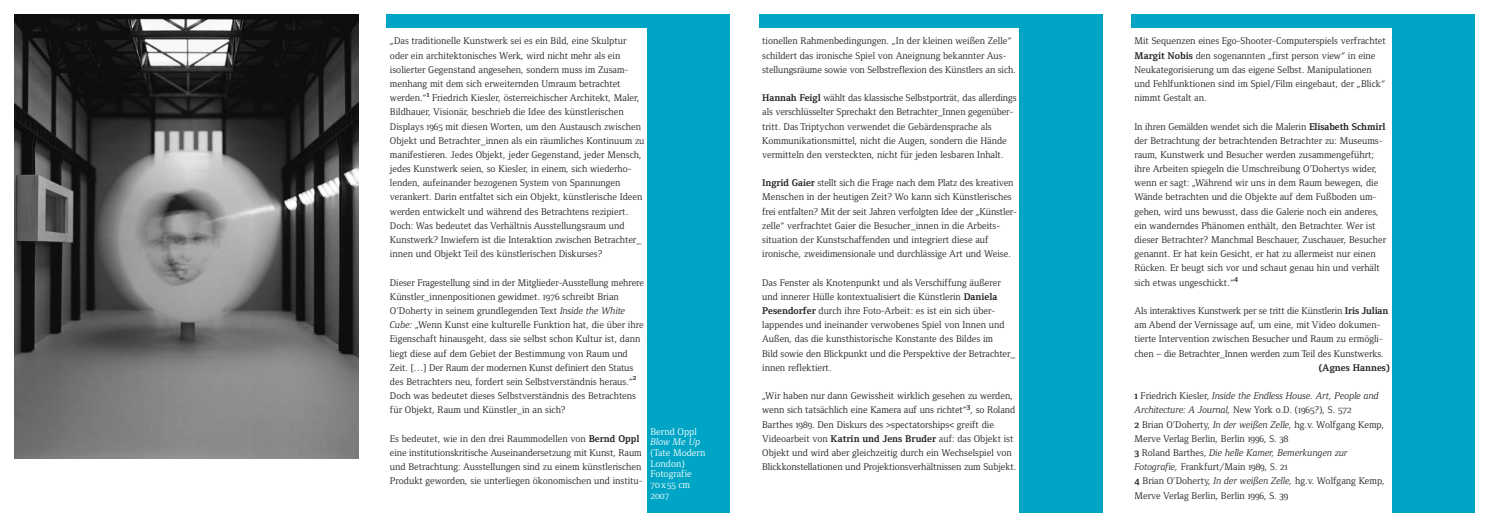
<style>
.page{position:relative;width:1489px;height:527px;background:#fff}
.page>*{position:absolute;margin:0;border:0;box-sizing:border-box;transform-origin:0 0}
.t1{font:10px/14.1px "Foundry Form Serif Book OSF";color:#231f20}
.t2{font:10px "Foundry Form Serif Italic OSF";color:#231f20}
.t3{font:10px/10.6px "Foundry Form Serif Book OSF";color:#fff}
.t4{font:700 10px "Foundry Form Serif";color:#231f20}
.t5{font:10px "Foundry Form Serif Italic OSF";color:#fff}
.t6{font:7.5px "Foundry Form Serif Bold OSF";color:#231f20}
.s1{font-family:"Foundry Form Serif Italic OSF"}
.s2{font-family:"Foundry Form Serif Bold OSF"}
.s3{font-family:"Foundry Form Serif"}
.s4{font-family:"Foundry Form Serif Book OSF"}
</style>
<div class="page">
<div style="left:386px;top:14px;width:344px;height:498px;background:#00a5c6"></div>
<div style="left:372px;top:28px;width:275px;height:496px;background:#fff"></div>
<div style="left:1130px;top:14px;width:344px;height:498px;background:#00a5c6"></div>
<div style="left:1116px;top:28px;width:275px;height:496px;background:#fff"></div>
<div style="left:758px;top:14px;width:344px;height:498px;background:#00a5c6"></div>
<div style="left:744px;top:28px;width:275px;height:496px;background:#fff"></div>
<img style="left:14px;top:14px;width:344px;height:444px">
<p class="t1" style="left:390px;top:34px;width:240px">„Das traditionelle Kunstwerk sei es ein Bild, eine Skulptur oder ein architektonisches Werk, wird nicht mehr als ein isolierter Gegenstand angesehen, sondern muss im Zusam&shy;menhang mit dem sich erweiternden Umraum betrachtet werden.“</p>
<p class="t6" style="left:427px;top:89px;width:4px">1</p>
<p class="t1" style="left:390px;top:90px;width:256px;text-indent:42px">Friedrich Kiesler, österreichischer Architekt, Maler, Bildhauer, Visionär, beschrieb die Idee des künstlerischen Displays 1965 mit diesen Worten, um den Austausch zwischen Objekt und Betrachter_innen als ein räumliches Kontinuum zu manifestieren. Jedes Objekt, jeder Gegenstand, jeder Mensch, jedes Kunstwerk seien, so Kiesler, in einem, sich wiederho&shy;lenden, aufeinander bezogenen System von Spannungen verankert. Darin entfaltet sich ein Objekt, künstlerische Ideen werden entwickelt und während des Betrachtens rezipiert.<br>Doch: Was bedeutet das Verhältnis Ausstellungsraum und Kunstwerk? Inwiefern ist die Interaktion zwischen Betrachter_ innen und Objekt Teil des künstlerischen Diskurses?</p>
<p class="t1" style="left:390px;top:275px;width:256px">Dieser Fragestellung sind in der Mitglieder-Ausstellung mehrere Künstler_innenpositionen gewidmet. 1976 schreibt Brian O’Doherty in seinem grundlegenden Text <span class="s1">Inside the White Cube:</span> „Wenn Kunst eine kulturelle Funktion hat, die über ihre Eigenschaft hinausgeht, dass sie selbst schon Kultur ist, dann liegt diese auf dem Gebiet der Bestimmung von Raum und Zeit. […] Der Raum der modernen Kunst definiert den Status des Betrachters neu, fordert sein Selbstverständnis heraus.“</p>
<p class="t6" style="left:633px;top:373px;width:5px">2</p>
<p class="t1" style="left:390px;top:388px;width:247px">Doch was bedeutet dieses Selbstverständnis des Betrachtens für Objekt, Raum und Künstler_in an sich?</p>
<p class="t1" style="left:390px;top:431px;width:254px">Es bedeutet, wie in den drei Raummodellen von <span class="s2">Bernd Oppl </span>eine institutionskritische Auseinandersetzung mit Kunst, Raum und Betrachtung: Ausstellungen sind zu einem künstlerischen Produkt geworden, sie unterliegen ökonomischen und institu-</p>
<p class="t3" style="left:650px;top:425px;width:48px">Bernd Oppl</p>
<p class="t5" style="left:650px;top:435px;width:51px">Blow Me Up</p>
<p class="t3" style="left:650px;top:447px;width:56px">(Tate Modern<br>London)<br>Fotografie<br>70x55 cm<br>2007</p>
<p class="t1" style="left:762px;top:34px;width:255px">tionellen Rahmenbedingungen. „In der kleinen weißen Zelle“ schildert das ironische Spiel von Aneignung bekannter Aus&shy;stellungsräume sowie von Selbstreflexion des Künstlers an sich.</p>
<p class="t1" style="left:762px;top:90px;width:256px"><span class="s2">Hannah Feigl</span> wählt das klassische Selbstporträt, das allerdings als verschlüsselter Sprechakt den Betrachter_Innen gegenüber&shy;tritt. Das Triptychon verwendet die Gebärdensprache als Kommunikationsmittel, nicht die Augen, sondern die Hände vermitteln den versteckten, nicht für jeden lesbaren Inhalt.</p>
<p class="t1" style="left:762px;top:175px;width:256px"><span class="s2">Ingrid Gaier</span> stellt sich die Frage nach dem Platz des kreativen Menschen in der heutigen Zeit? Wo kann sich Künstlerisches frei entfalten? Mit der seit Jahren verfolgten Idee der „Künstler&shy;zelle“ verfrachtet Gaier die Besucher_innen in die Arbeits&shy;situation der Kunstschaffenden und integriert diese auf ironische, zweidimensionale und durchlässige Art und Weise.</p>
<p class="t1" style="left:762px;top:275px;width:255px">Das Fenster als Knotenpunkt und als Verschiffung äußerer und innerer Hülle kontextualisiert die Künstlerin <span class="s2">Daniela Pesendorfer</span> durch ihre Foto-Arbeit: es ist ein sich über&shy;lappendes und ineinander verwobenes Spiel von Innen und Außen, das die kunsthistorische Konstante des Bildes im<br>Bild sowie den Blickpunkt und die Perspektive der Betrachter_ innen reflektiert.</p>
<p class="t1" style="left:762px;top:388px;width:254px">„Wir haben nur dann Gewissheit wirklich gesehen zu werden, wenn sich tatsächlich eine Kamera auf uns richtet“ , so Roland</p>
<p class="t6" style="left:966px;top:401px;width:5px">3</p>
<p class="t1" style="left:762px;top:416px;width:256px">Barthes 1989. Den Diskurs des &gt;spectatorships&lt; greift die Videoarbeit von <span class="s2">Katrin und Jens Bruder</span> auf: das Objekt ist Objekt und wird aber gleichzeitig durch ein Wechselspiel von Blickkonstellationen und Projektionsverhältnissen zum Subjekt.</p>
<p class="t1" style="left:1134px;top:34px;width:253px">Mit Sequenzen eines Ego-Shooter-Computerspiels verfrachtet <span class="s2">Margit Nobis</span> den sogenannten „first person view“ in eine Neukategorisierung um das eigene Selbst. Manipulationen und Fehlfunktionen sind im Spiel/Film eingebaut, der „Blick“ nimmt Gestalt an.</p>
<p class="t1" style="left:1134px;top:119px;width:253px">In ihren Gemälden wendet sich die <span class="s3">Malerin</span> <span class="s2">Elisabeth Schmirl </span>der Betrachtung der betrachtenden Betrachter zu: Museums&shy;raum, Kunstwerk und Besucher werden zusammengeführt; ihre Arbeiten spiegeln die Umschreibung O’Dohertys wider, wenn er sagt: „Während wir uns in dem Raum bewegen, die Wände betrachten und die Objekte auf dem Fußboden um&shy;gehen, wird uns bewusst, dass die Galerie noch ein anderes, ein wanderndes Phänomen enthält, den Betrachter. Wer ist dieser Betrachter? Manchmal Beschauer, Zuschauer, Besucher genannt. Er hat kein Gesicht, er hat zu allermeist nur einen Rücken. Er beugt sich vor und schaut genau hin und verhält sich etwas ungeschickt.“</p>
<p class="t6" style="left:1233px;top:274px;width:5px">4</p>
<p class="t1" style="left:1134px;top:303px;width:255px">Als interaktives Kunstwerk per se tritt die Künstlerin <span class="s2">Iris Julian </span>am Abend der Vernissage auf, um eine, mit Video dokumen&shy;tierte Intervention zwischen Besucher und Raum zu ermögli&shy;chen – die Betrachter_Innen werden zum Teil des Kunstwerks.</p>
<p class="t4" style="left:1318px;top:361px;width:72px">(Agnes Hannes)</p>
<p class="t2" style="left:1134px;top:389px;width:246px"><span class="s2">1</span> <span class="s4">Friedrich Kiesler,</span> Inside the Endless House. Art, People and</p>
<p class="t1" style="left:1134px;top:402px;width:251px"><span class="s1">Architecture: A Journal,</span> New York o.D. (1965?), S. 572<br><span class="s2">2</span> Brian O’Doherty, <span class="s1">In der weißen Zelle,</span> hg.v. Wolfgang Kemp,<br>Merve Verlag Berlin, Berlin 1996, S. 38</p>
<p class="t2" style="left:1134px;top:446px;width:215px"><span class="s2">3</span> <span class="s4">Roland Barthes,</span> Die helle Kamer, Bemerkungen zur</p>
<p class="t1" style="left:1134px;top:459px;width:252px"><span class="s1">Fotografie,</span> Frankfurt/Main 1989, S. 21<br><span class="s2">4</span> Brian O’Doherty, <span class="s1">In der weißen Zelle,</span> hg.v. Wolfgang Kemp,<br>Merve Verlag Berlin, Berlin 1996, S. 39</p>
</div>
